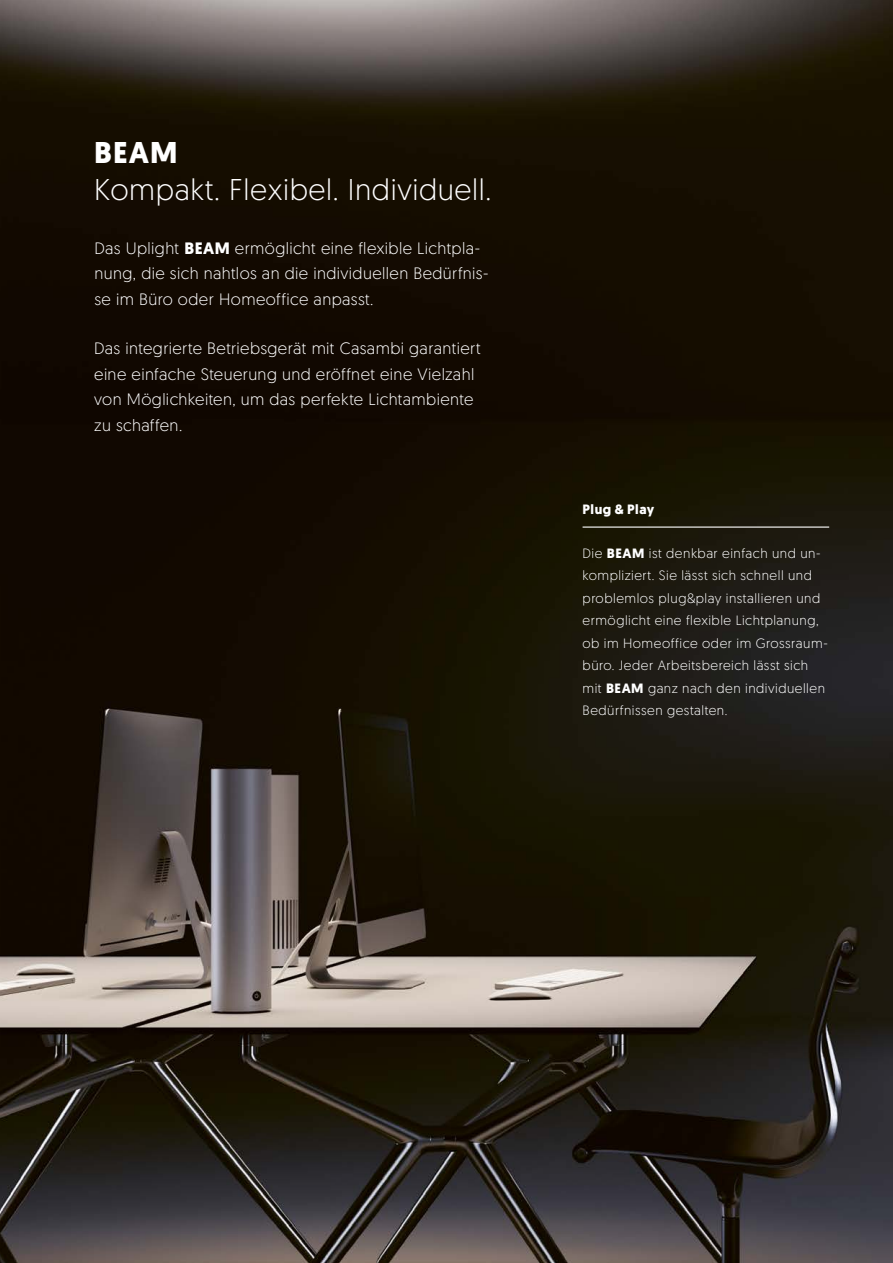
<style>
.page{position:relative;width:893px;height:1263px;background:#fff}
.page>*{position:absolute;margin:0;border:0;box-sizing:border-box;transform-origin:0 0}
.t1{font:300 30px "Geomanist";letter-spacing:.02em;color:#fff}
.t2{font:700 30px "Geomanist";color:#fff}
.t3{font:300 16.5px/25.5px "Geomanist";letter-spacing:.025em;color:#fff}
.t4{font:300 13.5px/22.5px "Geomanist";letter-spacing:.04em;color:#fff}
.t5{font:700 13.5px "Geomanist";letter-spacing:.035em;color:#fff}
.s1{font-weight:700}
</style>
<div class="page">
<img style="left:0;top:0;width:893px;height:1263px">
<hr style="left:583px;top:526px;width:246px;height:2px;background:#fff">
<h1 class="t2" style="left:94px;top:132px;width:85px">BEAM</h1>
<h1 class="t1" style="left:94px;top:171px;width:399px">Kompakt. Flexibel. Individuell.</h1>
<p class="t3" style="left:94px;top:234px;width:395px">Das Uplight <span class="s1">BEAM</span> ermöglicht eine flexible Lichtpla&shy;nung, die sich nahtlos an die individuellen Bedürfnis&shy;se im Büro oder Homeoffice anpasst.</p>
<p class="t3" style="left:94px;top:335px;width:388px">Das integrierte Betriebsgerät mit Casambi garantiert eine einfache Steuerung und eröffnet eine Vielzahl von Möglichkeiten, um das perfekte Lichtambiente zu schaffen.</p>
<p class="t5" style="left:583px;top:500px;width:73px">Plug &amp; Play</p>
<p class="t4" style="left:583px;top:541px;width:247px">Die <span class="s1">BEAM</span> ist denkbar einfach und un&shy;kompliziert. Sie lässt sich schnell und problemlos plug&amp;play installieren und ermöglicht eine flexible Lichtplanung, ob im Homeoffice oder im Grossraum&shy;büro. Jeder Arbeitsbereich lässt sich mit <span class="s1">BEAM</span> ganz nach den individuellen Bedürfnissen gestalten.</p>
</div>
